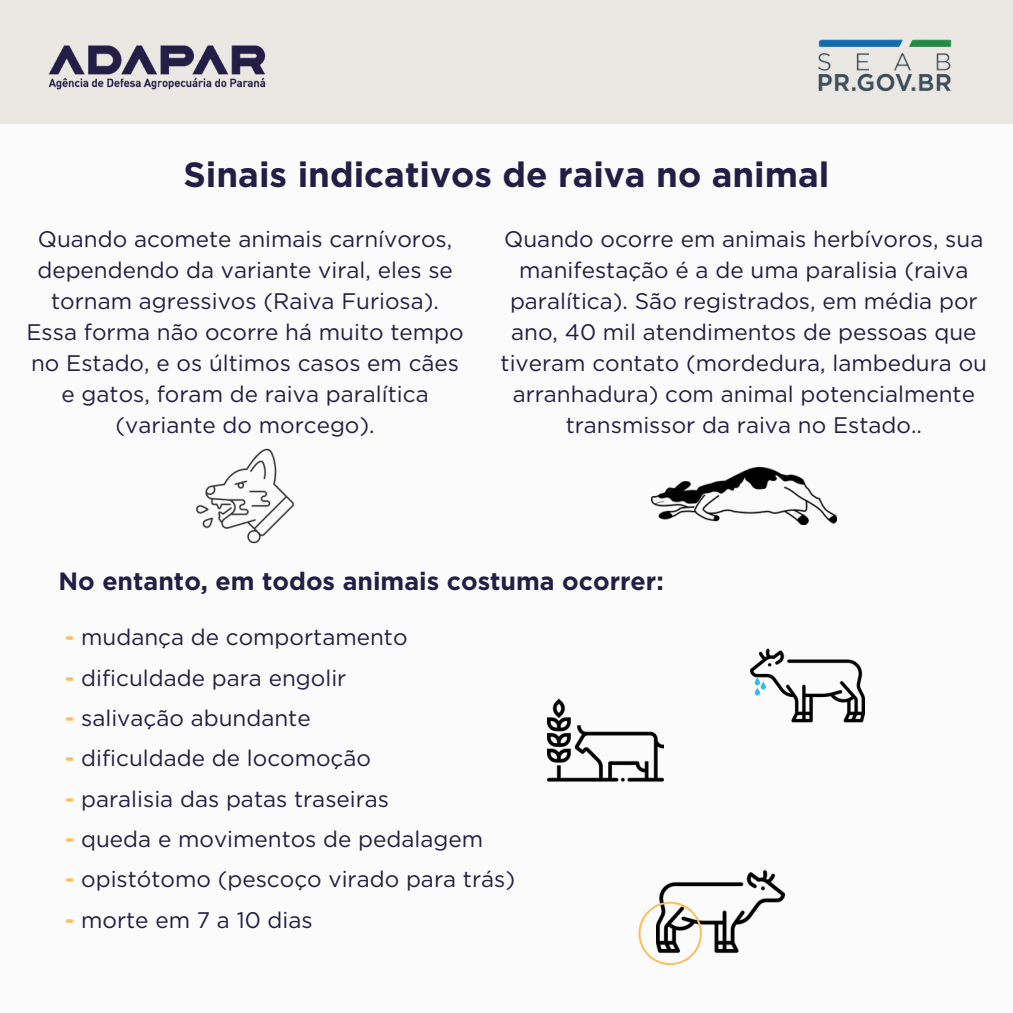
<style>
.page{position:relative;width:1013px;height:1013px;background:#fff}
.page>*{position:absolute;margin:0;border:0;box-sizing:border-box;transform-origin:0 0}
.t1{font:700 35px "Gotham";color:#221e45}
.t2{font:700 25px "Gotham";color:#221e45}
.t3{font:22.5px/31px "Gotham";color:#221e45;text-align:center}
.s1{font-weight:700;color:#ffbd59}
</style>
<div class="page">
<div style="left:0;top:0;width:1012px;height:1012px;background:#ebe8e3"></div>
<img style="left:48px;top:45px;width:218px;height:45px">
<img style="left:818px;top:39px;width:134px;height:53px">
<div style="left:0;top:124px;width:1012px;height:888px;background:#fbfbfb"></div>
<img style="left:196px;top:448px;width:98px;height:96px">
<img style="left:659px;top:870px;width:125px;height:95px">
<svg style="left:638px;top:901px;width:63px;height:63px"></svg>
<img style="left:547px;top:698px;width:116px;height:84px">
<img style="left:750px;top:648px;width:114px;height:75px">
<svg style="left:754px;top:677px;width:12px;height:19px"></svg>
<img style="left:651px;top:467px;width:185px;height:57px">
<p class="t1" style="left:183px;top:153px;width:647px">Sinais indicativos de raiva no animal</p>
<p class="t3" style="left:27px;top:224px;width:438px">Quando acomete animais carnívoros, dependendo da variante viral, eles se tornam agressivos (Raiva Furiosa).<br>Essa forma não ocorre há muito tempo no Estado, e os últimos casos em cães e gatos, foram de raiva paralítica (variante do morcego).</p>
<p class="t3" style="left:500px;top:224px;width:488px">Quando ocorre em animais herbívoros, sua manifestação é a de uma paralisia (raiva paralítica). São registrados, em média por ano, 40 mil atendimentos de pessoas que tiveram contato (mordedura, lambedura ou arranhadura) com animal potencialmente transmissor da raiva no Estado..</p>
<p class="t2" style="left:58px;top:566px;width:607px">No entanto, em todos animais costuma ocorrer:</p>
<h2 class="t3" style="left:65px;top:621px;width:344px"><span class="s1">-</span> mudança de comportamento</h2>
<p class="t3" style="left:65px;top:662px;width:283px"><span class="s1">-</span> dificuldade para engolir</p>
<p class="t3" style="left:65px;top:702px;width:247px"><span class="s1">-</span> salivação abundante</p>
<p class="t3" style="left:65px;top:742px;width:307px"><span class="s1">-</span> dificuldade de locomoção</p>
<p class="t3" style="left:65px;top:783px;width:325px"><span class="s1">-</span> paralisia das patas traseiras</p>
<p class="t3" style="left:65px;top:823px;width:419px"><span class="s1">-</span> queda e movimentos de pedalagem</p>
<p class="t3" style="left:65px;top:863px;width:451px"><span class="s1">-</span> opistótomo (pescoço virado para trás)</p>
<p class="t3" style="left:65px;top:904px;width:249px"><span class="s1">-</span> morte em 7 a 10 dias</p>
</div>
